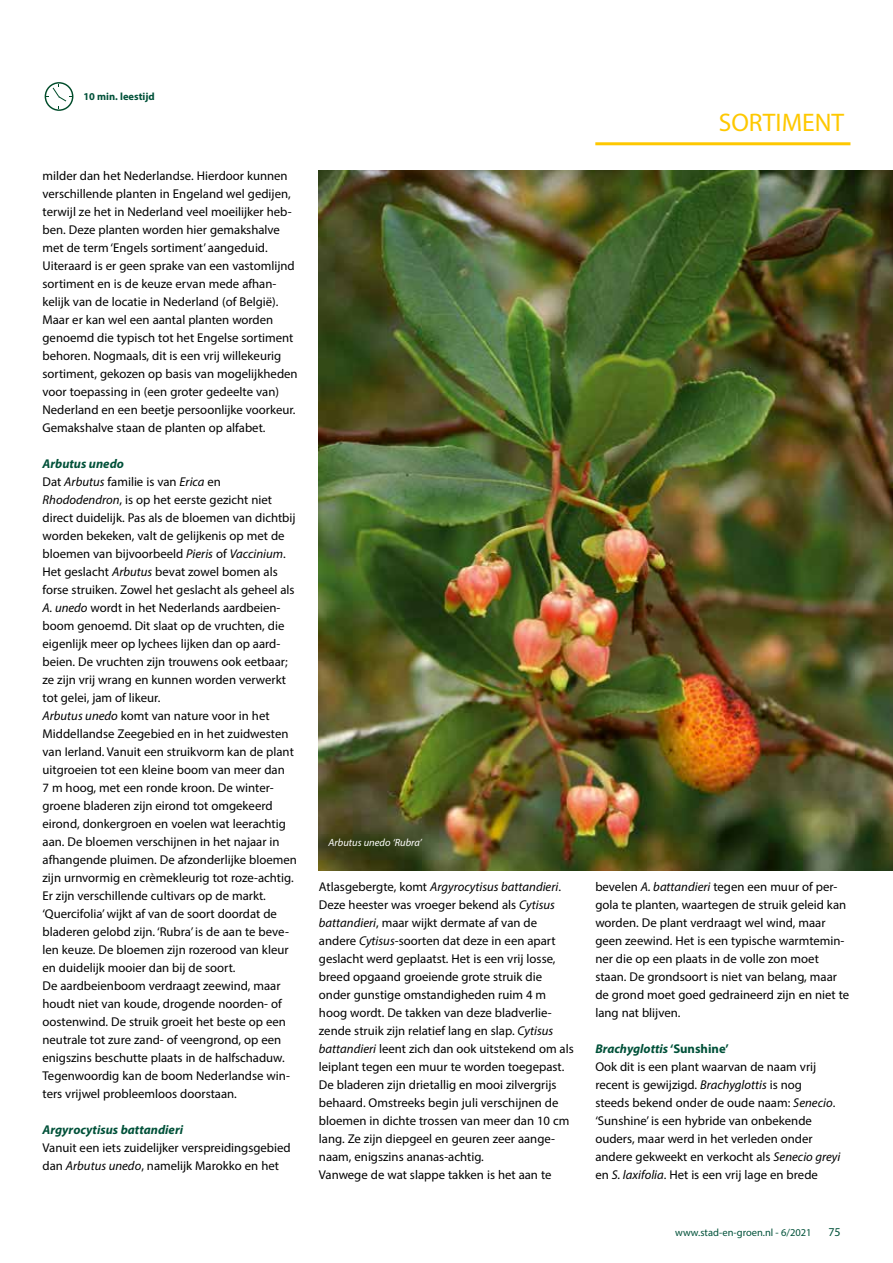
<style>
.page{position:relative;width:893px;height:1263px;background:#fff}
.page>*{position:absolute;margin:0;border:0;box-sizing:border-box;transform-origin:0 0}
.t1{font:25.5px "Myriad Pro";color:#fec800}
.t2{font:12.75px/18px "Myriad Pro";color:#000}
.t3{font:italic 700 12.75px "Myriad Pro";color:#005139}
.t4{font:12px "Myriad Pro";color:#005139}
.t5{font:10.5px "Myriad Pro";color:#005139}
.t6{font:italic 10.5px "Myriad Pro";color:#fff}
.t7{font:700 10.5px "Myriad Pro";color:#005139}
.s1{font-weight:700;font-style:italic;color:#005139}
.s2{font-style:italic}
.s3{font-weight:700;color:#005139}
</style>
<div class="page">
<hr style="left:595px;top:142px;width:255px;height:3px;background:#fec800">
<svg style="left:45px;top:82px;width:28px;height:29px"></svg>
<img style="left:319px;top:170px;width:574px;height:700px">
<p class="t7" style="left:83px;top:90px;width:73px">10 min. leestijd</p>
<p class="t2" style="left:43px;top:167px;width:257px">milder dan het Nederlandse. Hierdoor kunnen verschillende planten in Engeland wel gedijen, terwijl ze het in Nederland veel moeilijker heb&shy;ben. Deze planten worden hier gemakshalve met de term ‘Engels sortiment’ aangeduid.<br>Uiteraard is er geen sprake van een vastomlijnd sortiment en is de keuze ervan mede afhan&shy;kelijk van de locatie in Nederland (of België).<br>Maar er kan wel een aantal planten worden genoemd die typisch tot het Engelse sortiment behoren. Nogmaals, dit is een vrij willekeurig sortiment, gekozen op basis van mogelijkheden voor toepassing in (een groter gedeelte van)<br>Nederland en een beetje persoonlijke voorkeur.<br>Gemakshalve staan de planten op alfabet.</p>
<p class="t2" style="left:43px;top:455px;width:256px"><span class="s1">Arbutus unedo<br></span>Dat <span class="s2">Arbutus</span> familie is van <span class="s2">Erica</span> en <span class="s2">Rhododendron</span>, is op het eerste gezicht niet direct duidelijk. Pas als de bloemen van dichtbij worden bekeken, valt de gelijkenis op met de bloemen van bijvoorbeeld <span class="s2">Pieris</span> of <span class="s2">Vaccinium</span>.<br>Het geslacht <span class="s2">Arbutus</span> bevat zowel bomen als forse struiken. Zowel het geslacht als geheel als <span class="s2">A. unedo</span> wordt in het Nederlands aardbeien&shy;boom genoemd. Dit slaat op de vruchten, die eigenlijk meer op lychees lijken dan op aard&shy;beien. De vruchten zijn trouwens ook eetbaar; ze zijn vrij wrang en kunnen worden verwerkt tot gelei, jam of likeur.<br><span class="s2">Arbutus unedo</span> komt van nature voor in het Middellandse Zeegebied en in het zuidwesten van Ierland. Vanuit een struikvorm kan de plant uitgroeien tot een kleine boom van meer dan<br>7 m hoog, met een ronde kroon. De winter&shy;groene bladeren zijn eirond tot omgekeerd eirond, donkergroen en voelen wat leerachtig aan. De bloemen verschijnen in het najaar in afhangende pluimen. De afzonderlijke bloemen zijn urnvormig en crèmekleurig tot roze-achtig.<br>Er zijn verschillende cultivars op de markt. ‘Quercifolia’ wijkt af van de soort doordat de bladeren gelobd zijn. ‘Rubra’ is de aan te beve&shy;len keuze. De bloemen zijn rozerood van kleur en duidelijk mooier dan bij de soort.<br>De aardbeienboom verdraagt zeewind, maar houdt niet van koude, drogende noorden- of oostenwind. De struik groeit het beste op een neutrale tot zure zand- of veengrond, op een enigszins beschutte plaats in de halfschaduw.<br>Tegenwoordig kan de boom Nederlandse win&shy;ters vrijwel probleemloos doorstaan.</p>
<p class="t3" style="left:43px;top:1122px;width:142px">Argyrocytisus battandieri</p>
<p class="t2" style="left:43px;top:1139px;width:250px">Vanuit een iets zuidelijker verspreidingsgebied dan <span class="s2">Arbutus unedo</span>, namelijk Marokko en het</p>
<p class="t6" style="left:328px;top:836px;width:95px">Arbutus unedo ‘Rubra’</p>
<h1 class="t1" style="left:719px;top:107px;width:127px">SORTIMENT</h1>
<p class="t2" style="left:319px;top:878px;width:256px">Atlasgebergte, komt <span class="s2">Argyrocytisus battandieri</span>.<br>Deze heester was vroeger bekend als <span class="s2">Cytisus battandieri</span>, maar wijkt dermate af van de andere <span class="s2">Cytisus</span>-soorten dat deze in een apart geslacht werd geplaatst. Het is een vrij losse, breed opgaand groeiende grote struik die onder gunstige omstandigheden ruim 4 m hoog wordt. De takken van deze bladverlie&shy;zende struik zijn relatief lang en slap. <span class="s2">Cytisus battandieri</span> leent zich dan ook uitstekend om als leiplant tegen een muur te worden toegepast.<br>De bladeren zijn drietallig en mooi zilvergrijs behaard. Omstreeks begin juli verschijnen de bloemen in dichte trossen van meer dan 10 cm lang. Ze zijn diepgeel en geuren zeer aange&shy;naam, enigszins ananas-achtig.<br>Vanwege de wat slappe takken is het aan te</p>
<p class="t2" style="left:595px;top:878px;width:255px">bevelen <span class="s2">A. battandieri</span> tegen een muur of per&shy;gola te planten, waartegen de struik geleid kan worden. De plant verdraagt wel wind, maar geen zeewind. Het is een typische warmtemin&shy;ner die op een plaats in de volle zon moet staan. De grondsoort is niet van belang, maar de grond moet goed gedraineerd zijn en niet te lang nat blijven.</p>
<p class="t2" style="left:595px;top:1040px;width:247px"><span class="s1">Brachyglottis</span> <span class="s3">‘Sunshine’<br></span>Ook dit is een plant waarvan de naam vrij recent is gewijzigd. <span class="s2">Brachyglottis</span> is nog<br>steeds bekend onder de oude naam: <span class="s2">Senecio</span>. ‘Sunshine’ is een hybride van onbekende ouders, maar werd in het verleden onder andere gekweekt en verkocht als <span class="s2">Senecio greyi </span>en <span class="s2">S. laxifolia</span>. Het is een vrij lage en brede</p>
<p class="t5" style="left:675px;top:1226px;width:138px">www.stad-en-groen.nl - 6/2021</p>
<p class="t4" style="left:828px;top:1224px;width:14px">75</p>
</div>
